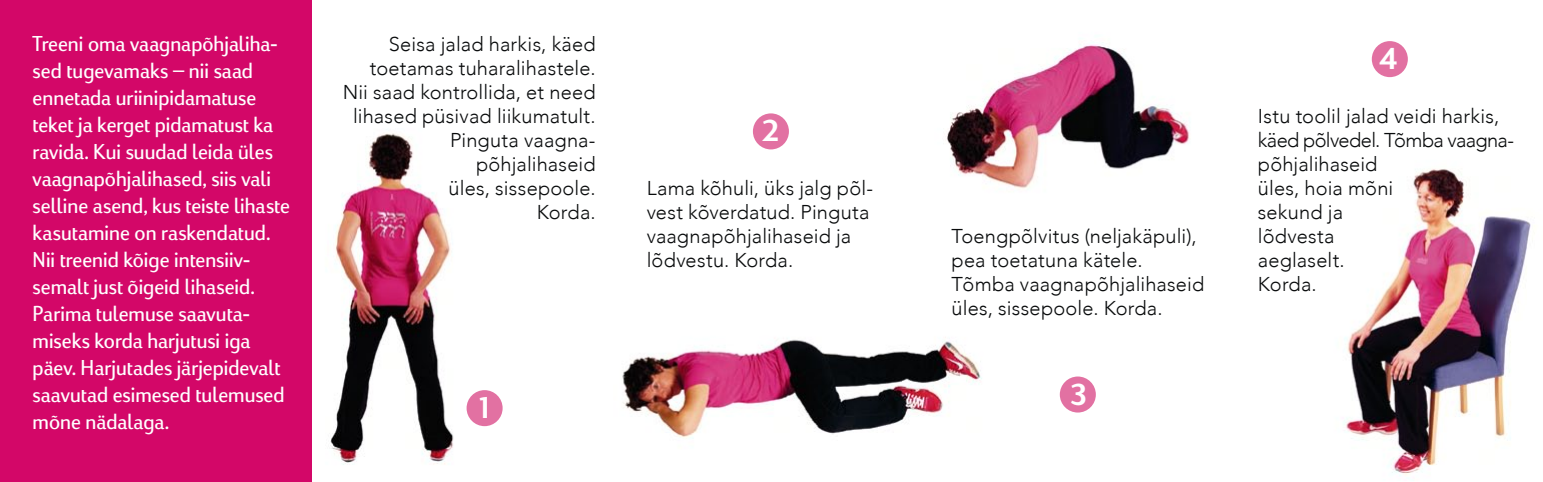
<style>
.page{position:relative;width:1543px;height:482px;background:#fff}
.page>*{position:absolute;margin:0;border:0;box-sizing:border-box;transform-origin:0 0}
.t1{font:700 34px "Viato Cyr";color:#fff}
.t2{font:22.4px/27px "Viato Cyr";letter-spacing:.005em;color:#fff}
.t3{font:300 20px/24px "Avenir LT Com";letter-spacing:.005em;color:#090b0c}
</style>
<div class="page">
<img style="left:330px;top:41px;width:1201px;height:435px">
<div style="left:0;top:0;width:311px;height:482px;background:#d30768"></div>
<div style="left:466px;top:390px;width:36px;height:36px;background:#e271a2;border-radius:50%"></div>
<div style="left:752px;top:113px;width:36px;height:36px;background:#e271a2;border-radius:50%"></div>
<div style="left:1059px;top:376px;width:36px;height:36px;background:#e271a2;border-radius:50%"></div>
<div style="left:1371px;top:41px;width:36px;height:36px;background:#e271a2;border-radius:50%"></div>
<p class="t2" style="left:33px;top:30px;width:259px">Treeni oma vaagnapõhjaliha&shy;sed tugevamaks – nii saad ennetada uriinipidamatuse teket ja kerget pidamatust ka ravida. Kui suudad leida üles vaagnapõhjalihased, siis vali selline asend, kus teiste lihaste kasutamine on raskendatud.<br>Nii treenid kõige intensiiv&shy;semalt just õigeid lihaseid.<br>Parima tulemuse saavuta&shy;miseks korda harjutusi iga päev. Harjutades järjepidevalt saavutad esimesed tulemused mõne nädalaga.</p>
<p class="t3" style="left:343px;top:32px;width:254px;text-align:right">Seisa jalad harkis, käed toetamas tuharalihastele.<br>Nii saad kontrollida, et need lihased püsivad liikumatult.<br>Pinguta vaagna&shy;põhjalihaseid<br>üles, sissepoole.<br>Korda.</p>
<h1 class="t1" style="left:476px;top:389px;width:18px">1</h1>
<h1 class="t1" style="left:762px;top:111px;width:18px">2</h1>
<p class="t3" style="left:646px;top:176px;width:228px">Lama kõhuli, üks jalg põl&shy;vest kõverdatud. Pinguta vaagnapõhjalihaseid ja lõdvestu. Korda.</p>
<p class="t3" style="left:951px;top:224px;width:254px">Toengpõlvitus (neljakäpuli), pea toetatuna kätele.<br>Tõmba vaagnapõhjalihaseid üles, sissepoole. Korda.</p>
<h1 class="t1" style="left:1070px;top:375px;width:18px">3</h1>
<h1 class="t1" style="left:1379px;top:40px;width:18px">4</h1>
<p class="t3" style="left:1257px;top:104px;width:256px">Istu toolil jalad veidi harkis, käed põlvedel. Tõmba vaagna&shy;põhjalihaseid<br>üles, hoia mõni<br>sekund ja<br>lõdvesta<br>aeglaselt.<br>Korda.</p>
</div>
